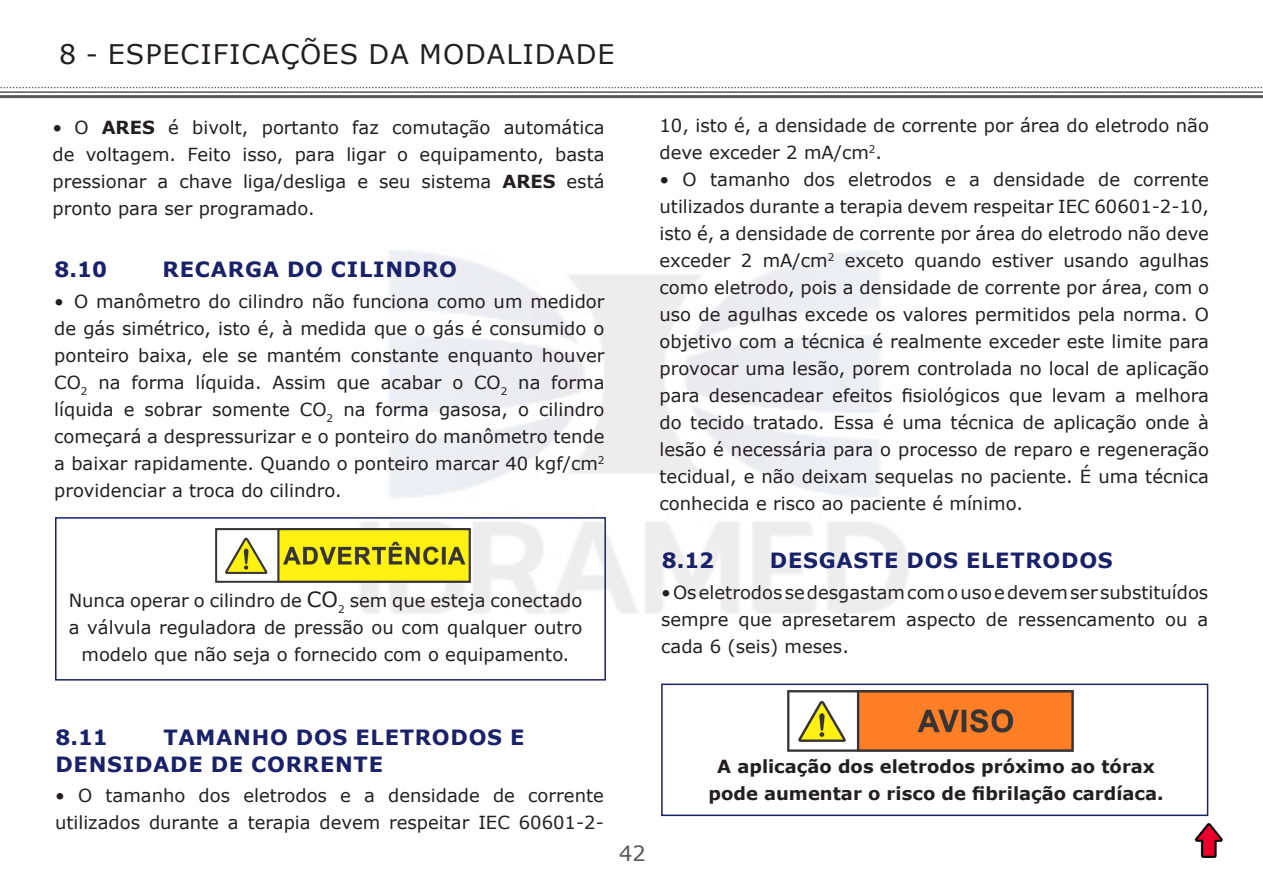
<style>
.page{position:relative;width:1263px;height:893px;background:#fff}
.page>*{position:absolute;margin:0;border:0;box-sizing:border-box;transform-origin:0 0}
.TITULO_1{font:27px "Verdana";letter-spacing:.035em;color:#231f20}
.t1{font:700 21px/27px "Verdana";letter-spacing:.035em;color:#192169}
.t2{font:21px "Verdana";color:#57585a}
.t3{font:18px/27px "Verdana";color:#231f20;text-align:justify}
.t4{font:700 18px "Verdana";color:#231f20}
.s1{font-weight:700}
.s2{font-size:21px}
</style>
<div class="page">
<svg style="left:0;top:87px;width:1262px;height:1px"></svg>
<hr style="left:0;top:91px;width:1263px;height:2px;background:#57585a">
<hr style="left:0;top:95px;width:1263px;height:3px;background:#57585a">
<img style="left:1194px;top:823px;width:29px;height:35px">
<img style="left:215px;top:528px;width:256px;height:55px">
<div style="left:55px;top:517px;width:551px;height:164px;border:2px solid #192169"></div>
<div style="left:661px;top:684px;width:547px;height:132px;border:2px solid #192169"></div>
<img style="left:787px;top:691px;width:286px;height:61px">
<p class="TITULO_1" style="left:59px;top:36px;width:557px">8 - ESPECIFICAÇÕES DA MODALIDADE</p>
<p class="t3" style="left:52px;top:114px;width:554px">• O <span class="s1">ARES</span> é bivolt, portanto faz comutação automática de voltagem. Feito isso, para ligar o equipamento, basta pressionar a chave liga/desliga e seu sistema <span class="s1">ARES</span> está pronto para ser programado.</p>
<p class="t1" style="left:55px;top:255px;width:54px">8.10</p>
<p class="t1" style="left:163px;top:255px;width:296px">RECARGA DO CILINDRO</p>
<p class="t3" style="left:54px;top:288px;width:552px">• O manômetro do cilindro não funciona como um medidor de gás simétrico, isto é, à medida que o gás é consumido o ponteiro baixa, ele se mantém constante enquanto houver CO<sub>2</sub> na forma líquida. Assim que acabar o CO<sub>2</sub> na forma líquida e sobrar somente CO<sub>2</sub> na forma gasosa, o cilindro começará a despressurizar e o ponteiro do manômetro tende a baixar rapidamente. Quando o ponteiro marcar 40 kgf/cm<sup>2 </sup>providenciar a troca do cilindro.</p>
<p class="t3" style="left:69px;top:587px;width:515px;text-align:center">Nunca operar o cilindro de <span class="s2">CO</span><sub>2</sub> sem que esteja conectado a válvula reguladora de pressão ou com qualquer outro modelo que não seja o fornecido com o equipamento.</p>
<p class="t3" style="left:659px;top:112px;width:551px">10, isto é, a densidade de corrente por área do eletrodo não deve exceder 2 mA/cm<sup>2</sup>.</p>
<p class="t3" style="left:659px;top:166px;width:551px">• O tamanho dos eletrodos e a densidade de corrente utilizados durante a terapia devem respeitar IEC 60601-2-10, isto é, a densidade de corrente por área do eletrodo não deve exceder 2 mA/cm<sup>2</sup> exceto quando estiver usando agulhas como eletrodo, pois a densidade de corrente por área, com o uso de agulhas excede os valores permitidos pela norma. O objetivo com a técnica é realmente exceder este limite para provocar uma lesão, porem controlada no local de aplicação para desencadear efeitos fisiológicos que levam a melhora do tecido tratado. Essa é uma técnica de aplicação onde à lesão é necessária para o processo de reparo e regeneração tecidual, e não deixam sequelas no paciente. É uma técnica conhecida e risco ao paciente é mínimo.</p>
<p class="t1" style="left:662px;top:546px;width:54px">8.12</p>
<p class="t1" style="left:770px;top:546px;width:344px">DESGASTE DOS ELETRODOS</p>
<p class="t3" style="left:661px;top:578px;width:549px">• Os eletrodos se desgastam com o uso e devem ser substituídos sempre que apresetarem aspecto de ressencamento ou a cada 6 (seis) meses.</p>
<p class="t1" style="left:55px;top:723px;width:54px">8.11</p>
<p class="t1" style="left:55px;top:723px;width:470px;text-indent:108px">TAMANHO DOS ELETRODOS E<br>DENSIDADE DE CORRENTE</p>
<p class="t3" style="left:55px;top:781px;width:550px">• O tamanho dos eletrodos e a densidade de corrente utilizados durante a terapia devem respeitar IEC 60601-2-</p>
<p class="t2" style="left:619px;top:839px;width:28px">42</p>
<p class="t4" style="left:717px;top:753px;width:439px">A aplicação dos eletrodos próximo ao tórax</p>
<p class="t4" style="left:708px;top:780px;width:457px">pode aumentar o risco de fibrilação cardíaca.</p>
</div>
